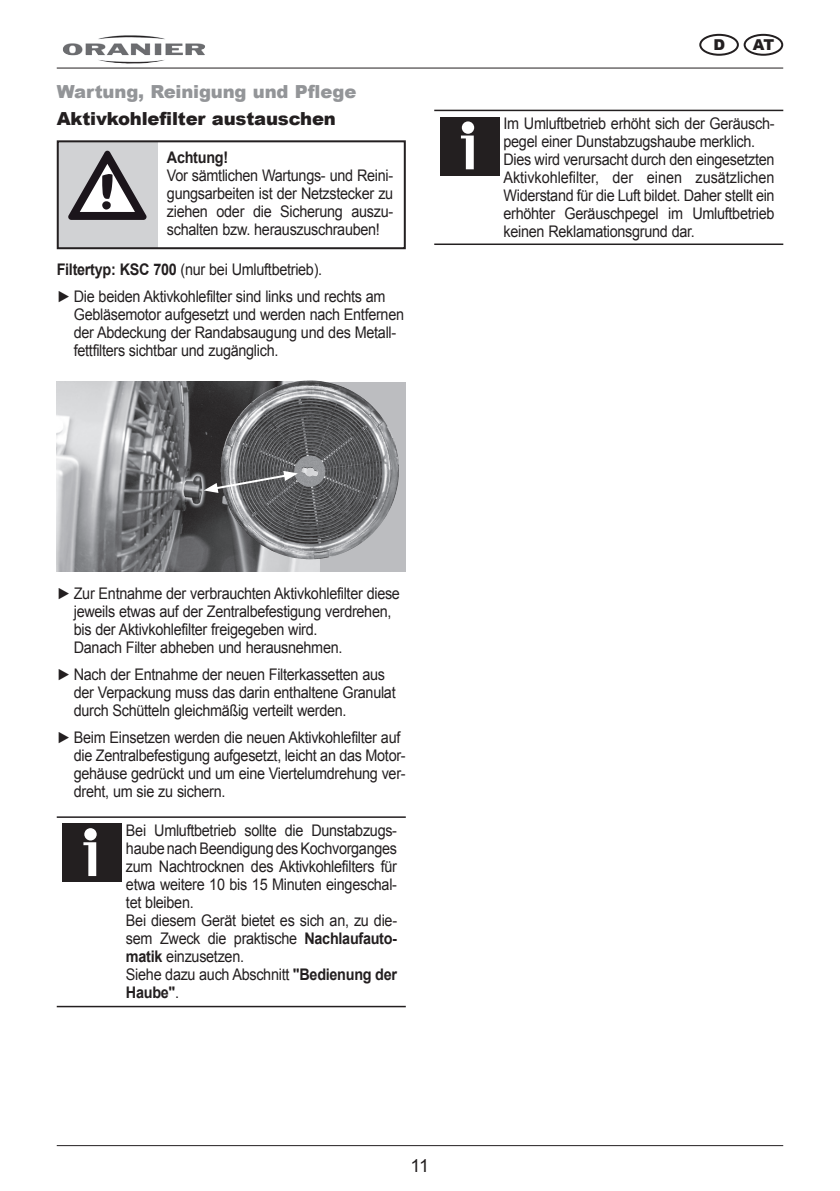
<style>
.page{position:relative;width:840px;height:1191px;background:#fff}
.page>*{position:absolute;margin:0;border:0;box-sizing:border-box;transform-origin:0 0}
.t1{font:900 18px "Arial";letter-spacing:-.01em;color:#231f20}
.t2{font:900 18px "Arial";letter-spacing:-.01em;color:#939598}
.t3{font:18px "Arial";color:#231f20}
.t4{font:16px/18px "Arial";letter-spacing:-.02em;color:#231f20;scale:.9 1}
.t5{font:700 16px "Arial";letter-spacing:-.02em;color:#231f20;scale:.9 1}
.t6{font:900 15px "Arial";color:#231f20}
.s1{font-weight:700}
</style>
<div class="page">
<img style="left:63px;top:35px;width:142px;height:28px">
<hr style="left:57px;top:68px;width:725px;height:1px;background:#231f20">
<hr style="left:57px;top:1145px;width:725px;height:1px;background:#231f20">
<div style="left:743px;top:34px;width:39px;height:22px;border:2px solid #231f20;border-radius:50%"></div>
<div style="left:699px;top:34px;width:39px;height:22px;border:2px solid #231f20;border-radius:50%"></div>
<div style="left:58px;top:141px;width:100px;height:107px;background:#d1d2d4"></div>
<div style="left:57px;top:140px;width:348px;height:109px;border:2px solid #231f20"></div>
<svg style="left:68px;top:151px;width:78px;height:69px"></svg>
<svg style="left:319px;top:381px;width:86px;height:190px;background:#88898c"></svg>
<img style="left:57px;top:381px;width:262px;height:190px">
<img style="left:263px;top:380px;width:47px;height:14px">
<svg style="left:204px;top:471px;width:94px;height:22px;background:#747476"></svg>
<div style="left:62px;top:823px;width:60px;height:59px;background:#231f20"></div>
<div style="left:84px;top:828px;width:13px;height:12px;background:#fff;border-radius:50%"></div>
<svg style="left:83px;top:842px;width:13px;height:34px"></svg>
<hr style="left:57px;top:816px;width:348px;height:2px;background:#231f20">
<hr style="left:57px;top:1005px;width:348px;height:2px;background:#231f20">
<div style="left:440px;top:117px;width:59px;height:58px;background:#231f20"></div>
<svg style="left:461px;top:121px;width:13px;height:13px"></svg>
<svg style="left:460px;top:135px;width:13px;height:34px"></svg>
<hr style="left:434px;top:110px;width:348px;height:1px;background:#231f20">
<hr style="left:434px;top:243px;width:348px;height:2px;background:#231f20">
<p class="t2" style="left:57px;top:78px;width:301px">Wartung, Reinigung und Pflege</p>
<p class="t1" style="left:57px;top:106px;width:280px">Aktivkohlefilter austauschen</p>
<p class="t5" style="left:167px;top:147px;width:69px">Achtung!</p>
<p class="t4" style="left:167px;top:166px;width:253px;text-align:justify">Vor sämtlichen Wartungs- und Reini&shy;gungsarbeiten ist der Netzstecker zu ziehen oder die Sicherung auszu&shy;schalten bzw. herauszuschrauben!</p>
<p class="t4" style="left:57px;top:256px;width:366px;line-height:27.2px"><span class="s1">Filtertyp: KSC 700</span> (nur bei Umluftbetrieb).<br>► Die beiden Aktivkohlefilter sind links und rechts am</p>
<p class="t4" style="left:74px;top:306px;width:368px">Gebläsemotor aufgesetzt und werden nach Entfernen der Abdeckung der Randabsaugung und des Metall&shy;fettfilters sichtbar und zugänglich.</p>
<p class="t6" style="left:713px;top:34px;width:13px">D</p>
<p class="t6" style="left:752px;top:34px;width:23px">AT</p>
<p class="t4" style="left:503px;top:115px;width:302px">Im Umluftbetrieb erhöht sich der Geräusch&shy;pegel einer Dunstabzugshaube merklich.<br>Dies wird verursacht durch den eingesetzten Aktivkohlefilter, der einen zusätzlichen Widerstand für die Luft bildet. Daher stellt ein erhöhter Geräuschpegel im Umluftbetrieb keinen Reklamationsgrund dar.</p>
<p class="t4" style="left:74px;top:584px;width:364px;text-indent:-17px">► Zur Entnahme der verbrauchten Aktivkohlefilter diese jeweils etwas auf der Zentralbefestigung verdrehen, bis der Aktivkohlefilter freigegeben wird.<br>Danach Filter abheben und herausnehmen.</p>
<p class="t4" style="left:74px;top:665px;width:359px;text-indent:-17px">► Nach der Entnahme der neuen Filterkassetten aus der Verpackung muss das darin enthaltene Granulat durch Schütteln gleichmäßig verteilt werden.</p>
<p class="t4" style="left:74px;top:728px;width:370px;text-indent:-17px">► Beim Einsetzen werden die neuen Aktivkohlefilter auf die Zentralbefestigung aufgesetzt, leicht an das Motor&shy;gehäuse gedrückt und um eine Viertelumdrehung ver&shy;dreht, um sie zu sichern.</p>
<p class="t4" style="left:126px;top:821px;width:302px">Bei Umluftbetrieb sollte die Dunstabzugs&shy;haube nach Beendigung des Kochvorganges zum Nachtrocknen des Aktivkohlefilters für etwa weitere 10 bis 15 Minuten eingeschal&shy;tet bleiben.<br>Bei diesem Gerät bietet es sich an, zu die&shy;sem Zweck die praktische <span class="s1">Nachlaufauto&shy;matik</span> einzusetzen.<br>Siehe dazu auch Abschnitt <span class="s1">"Bedienung der Haube"</span>.</p>
<p class="t3" style="left:410px;top:1154px;width:20px">11</p>
</div>
